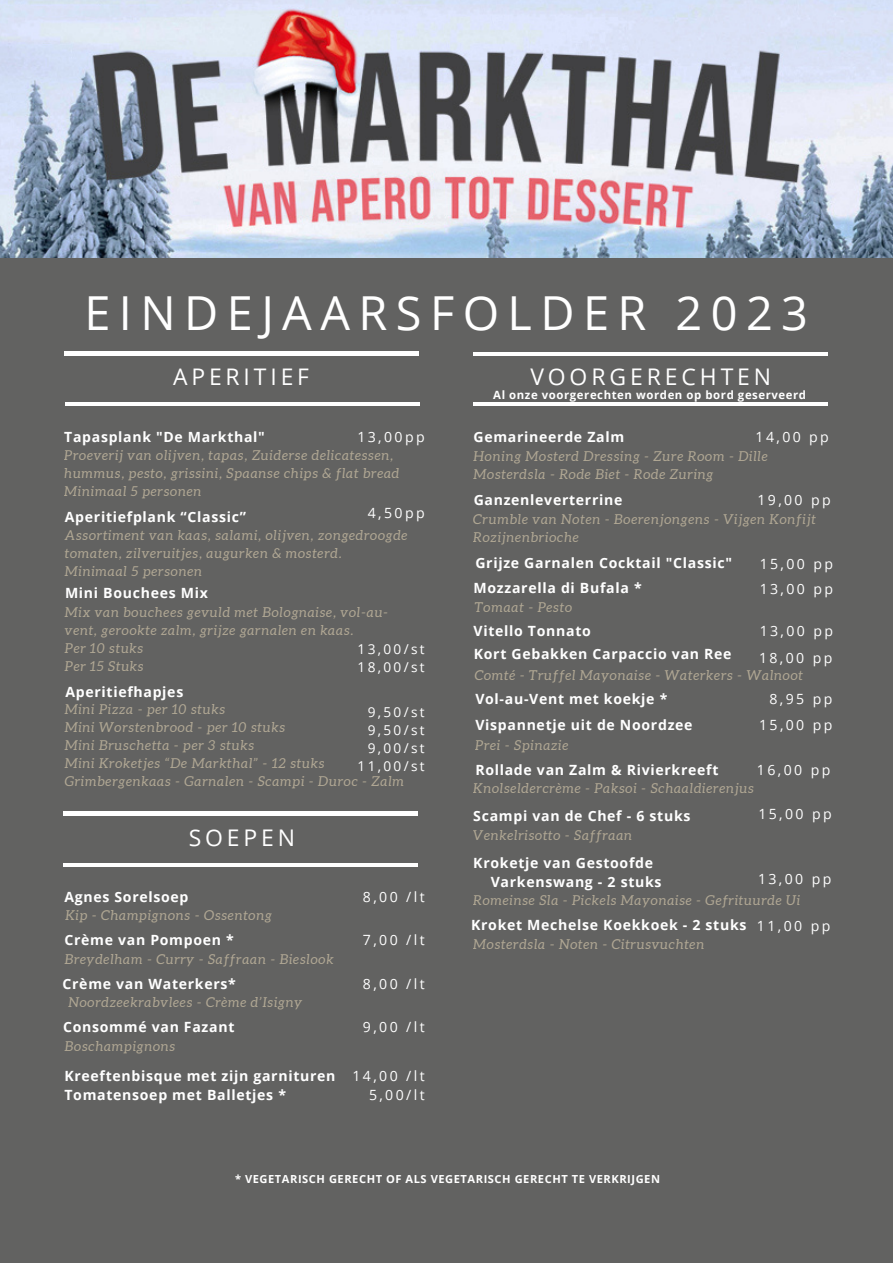
<style>
.page{position:relative;width:893px;height:1264px;background:#fff}
.page>*{position:absolute;margin:0;border:0;box-sizing:border-box;transform-origin:0 0}
.t1{font:46.8px "Open Sans";letter-spacing:.18em;color:#fff}
.t2{font:22.95px "Open Sans";letter-spacing:.17em;color:#fff}
.t3{font:22.8px "Open Sans";letter-spacing:.17em;color:#fff}
.t4{font:700 14.1px/19px "Open Sans";letter-spacing:.05em;color:#fff}
.t5{font:14.1px/19px "Open Sans";letter-spacing:.17em;color:#fff;text-align:right}
.t6{font:italic 13.65px/18px "Aleo";letter-spacing:.06em;color:#feecc6}
.t7{font:13.65px/18px "Open Sans";letter-spacing:.17em;color:#fff;text-align:right}
.t8{font:700 11.4px "Open Sans";letter-spacing:.05em;color:#fff}
.t9{font:700 11.1px "Open Sans";letter-spacing:.05em;color:#fff}
.s1{font-weight:400}
</style>
<div class="page">
<div style="left:0;top:0;width:892px;height:1262px;background:#626261"></div>
<hr style="left:64px;top:352px;width:354px;height:3px;background:#fff">
<hr style="left:65px;top:402px;width:354px;height:3px;background:#fff">
<hr style="left:473px;top:352px;width:354px;height:4px;background:#fff">
<hr style="left:473px;top:402px;width:354px;height:3px;background:#fff">
<hr style="left:63px;top:812px;width:354px;height:3px;background:#fff">
<hr style="left:63px;top:863px;width:354px;height:3px;background:#fff">
<img style="left:0;top:0;width:892px;height:258px">
<h1 class="t1" style="left:84px;top:281px;width:725px">EINDEJAARSFOLDER 2023</h1>
<h3 class="t3" style="left:173px;top:361px;width:138px">APERITIEF</h3>
<p class="t4" style="left:64px;top:427px;width:202px">Tapasplank "De Markthal"</p>
<p class="t5" style="left:357px;top:426px;width:69px">13,00pp</p>
<p class="t6" style="left:64px;top:446px;width:336px">Proeverij van olijven, tapas, Zuiderse delicatessen, hummus, pesto, grissini, Spaanse chips &amp; flat bread<br>Minimaal 5 personen</p>
<p class="t4" style="left:65px;top:506px;width:183px">Aperitiefplank “Classic”</p>
<p class="t6" style="left:65px;top:526px;width:344px">Assortiment van kaas, salami, olijven, zongedroogde tomaten, zilveruitjes, augurken &amp; mosterd.<br>Minimaal 5 personen</p>
<p class="t5" style="left:368px;top:503px;width:58px">4,50pp</p>
<p class="t4" style="left:65px;top:583px;width:144px">Mini Bouchees Mix</p>
<p class="t6" style="left:65px;top:602px;width:325px">Mix van bouchees gevuld met Bolognaise, vol-au&shy;vent, gerookte zalm, grijze garnalen en kaas.<br>Per 10 stuks<br>Per 15 Stuks</p>
<p class="t7" style="left:357px;top:639px;width:69px;text-align:left">13,00/st<br>18,00/st</p>
<p class="t4" style="left:65px;top:682px;width:119px">Aperitiefhapjes</p>
<p class="t6" style="left:65px;top:700px;width:341px">Mini Pizza - per 10 stuks<br>Mini Worstenbrood - per 10 stuks<br>Mini Bruschetta - per 3 stuks<br>Mini Kroketjes “De Markthal” - 12 stuks Grimbergenkaas - Garnalen - Scampi - Duroc - Zalm</p>
<p class="t7" style="left:357px;top:702px;width:69px">9,50/st<br>9,50/st<br>9,00/st<br>11,00/st</p>
<h2 class="t2" style="left:189px;top:822px;width:108px">SOEPEN</h2>
<p class="t4" style="left:64px;top:886px;width:126px">Agnes Sorelsoep</p>
<p class="t6" style="left:65px;top:906px;width:208px">Kip - Champignons - Ossentong</p>
<p class="t6" style="left:65px;top:950px;width:270px">Breydelham - Curry - Saffraan - Bieslook</p>
<p class="t4" style="left:63px;top:974px;width:175px">Crème van Waterkers*</p>
<p class="t6" style="left:68px;top:992px;width:235px">Noordzeekrabvlees - Crème d’Isigny</p>
<p class="t4" style="left:63px;top:1017px;width:173px">Consommé van Fazant</p>
<p class="t4" style="left:64px;top:930px;width:171px">Crème van Pompoen *</p>
<p class="t6" style="left:65px;top:1036px;width:112px">Boschampignons</p>
<p class="t4" style="left:64px;top:1066px;width:272px">Kreeftenbisque met zijn garnituren<br>Tomatensoep met Balletjes *</p>
<p class="t5" style="left:363px;top:886px;width:63px">8,00 /lt</p>
<p class="t5" style="left:363px;top:930px;width:63px">7,00 /lt</p>
<p class="t5" style="left:363px;top:974px;width:63px">8,00 /lt</p>
<p class="t5" style="left:363px;top:1017px;width:63px">9,00 /lt</p>
<p class="t5" style="left:352px;top:1066px;width:74px">14,00 /lt<br>5,00/lt</p>
<h2 class="t2" style="left:530px;top:361px;width:242px">VOORGERECHTEN</h2>
<p class="t8" style="left:493px;top:386px;width:314px">Al onze voorgerechten worden op bord geserveerd</p>
<p class="t4" style="left:473px;top:426px;width:152px">Gemarineerde Zalm</p>
<p class="t5" style="left:755px;top:426px;width:75px">14,00 pp</p>
<p class="t6" style="left:473px;top:447px;width:296px">Honing Mosterd Dressing - Zure Room - Dille<br>Mosterdsla - Rode Biet - Rode Zuring</p>
<p class="t4" style="left:473px;top:490px;width:150px">Ganzenleverterrine</p>
<p class="t6" style="left:473px;top:510px;width:344px">Crumble van Noten - Boerenjongens - Vijgen Konfijt<br>Rozijnenbrioche</p>
<p class="t5" style="left:757px;top:490px;width:75px">19,00 pp</p>
<p class="t4" style="left:475px;top:553px;width:258px">Grijze Garnalen Cocktail "Classic"</p>
<p class="t4" style="left:473px;top:578px;width:170px">Mozzarella di Bufala *</p>
<p class="t6" style="left:474px;top:598px;width:99px">Tomaat - Pesto</p>
<p class="t5" style="left:759px;top:554px;width:75px">15,00 pp</p>
<p class="t5" style="left:759px;top:579px;width:75px">13,00 pp</p>
<p class="t4" style="left:473px;top:621px;width:119px">Vitello Tonnato</p>
<p class="t5" style="left:759px;top:621px;width:75px">13,00 pp</p>
<p class="t6" style="left:474px;top:666px;width:330px">Comté - Truffel Mayonaise - Waterkers - Walnoot</p>
<p class="t4" style="left:474px;top:644px;width:259px">Kort Gebakken Carpaccio van Ree</p>
<p class="t5" style="left:759px;top:647px;width:75px">18,00 pp</p>
<p class="t4" style="left:475px;top:689px;width:193px">Vol-au-Vent met koekje *</p>
<p class="t5" style="left:769px;top:689px;width:64px">8,95 pp</p>
<p class="t4" style="left:475px;top:714px;width:219px">Vispannetje uit de Noordzee</p>
<p class="t5" style="left:759px;top:714px;width:75px">15,00 pp</p>
<p class="t6" style="left:475px;top:736px;width:95px">Prei - Spinazie</p>
<p class="t4" style="left:475px;top:759px;width:244px">Rollade van Zalm &amp; Rivierkreeft</p>
<p class="t6" style="left:473px;top:779px;width:282px">Knolseldercrème - Paksoi - Schaaldierenjus</p>
<p class="t5" style="left:757px;top:759px;width:75px">16,00 pp</p>
<p class="t4" style="left:473px;top:805px;width:218px">Scampi van de Chef - 6 stuks</p>
<p class="t5" style="left:758px;top:803px;width:75px">15,00 pp</p>
<p class="t6" style="left:473px;top:826px;width:160px">Venkelrisotto - Saffraan</p>
<p class="t5" style="left:758px;top:869px;width:75px">13,00 pp</p>
<p class="t4" style="left:490px;top:852px;width:172px;text-indent:-17px">Kroketje van Gestoofde<br>Varkenswang - 2 stuks</p>
<p class="t6" style="left:473px;top:890px;width:328px">Romeinse Sla - Pickels Mayonaise - Gefrituurde Ui</p>
<p class="t4" style="left:471px;top:914px;width:360px">Kroket Mechelse Koekkoek - 2 stuks <span class="s1">1 1 , 0 0 p p</span></p>
<p class="t6" style="left:473px;top:934px;width:232px">Mosterdsla - Noten - Citrusvuchten</p>
<p class="t9" style="left:235px;top:1171px;width:426px">* VEGETARISCH GERECHT OF ALS VEGETARISCH GERECHT TE VERKRIJGEN</p>
</div>
